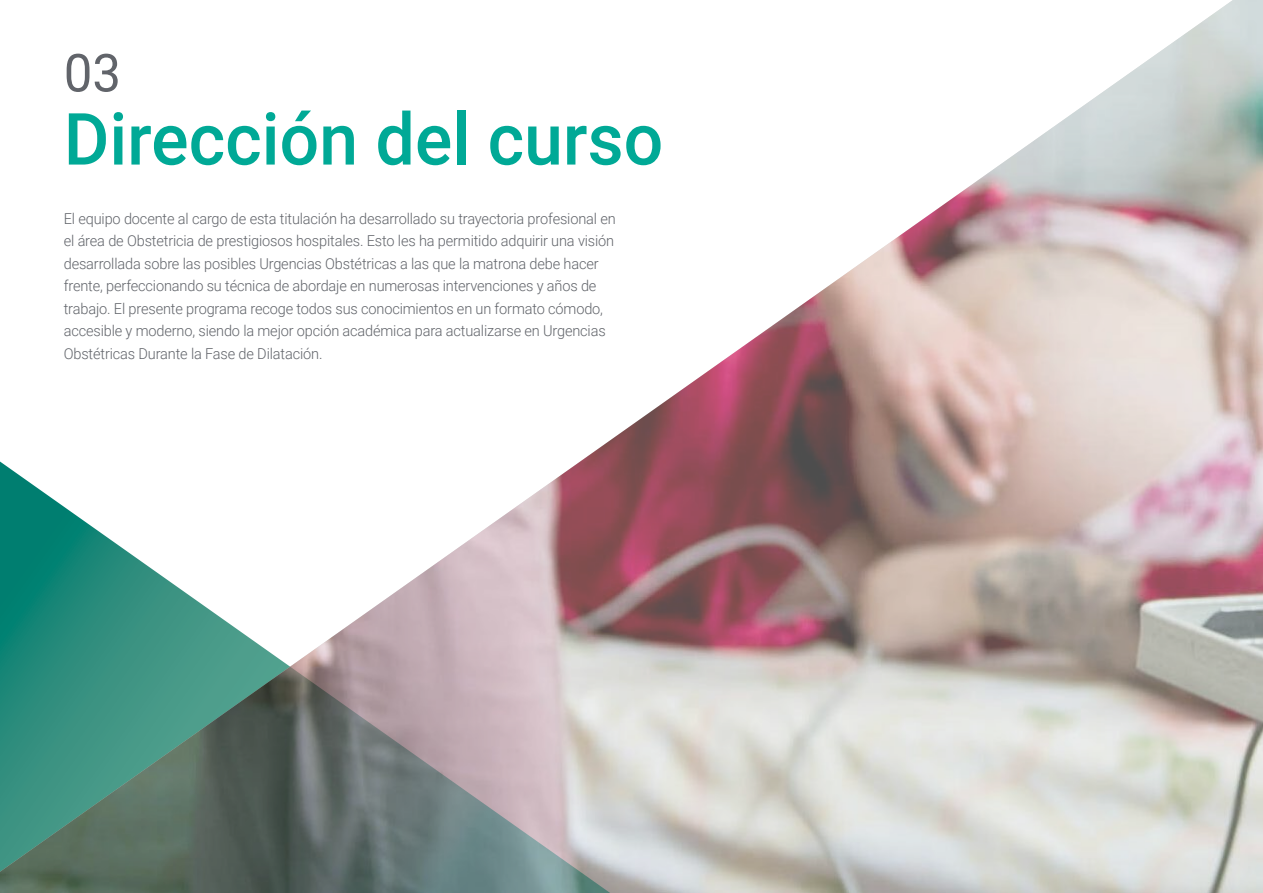
<style>
.page{position:relative;width:1263px;height:893px;background:#fff}
.page>*{position:absolute;margin:0;border:0;box-sizing:border-box;transform-origin:0 0}
.t1{font:500 72px "Roboto";color:#00a996}
.t2{font:52.5px "Roboto";color:#61646a}
.t3{font:300 15px/22.5px "Roboto";letter-spacing:-.01em;color:#61646a}
</style>
<div class="page">
<img style="left:0;top:0;width:1263px;height:893px">
<h2 class="t2" style="left:64px;top:36px;width:59px">03</h2>
<h1 class="t1" style="left:64px;top:89px;width:601px">Dirección del curso</h1>
<p class="t3" style="left:64px;top:207px;width:553px">El equipo docente al cargo de esta titulación ha desarrollado su trayectoria profesional en el área de Obstetricia de prestigiosos hospitales. Esto les ha permitido adquirir una visión desarrollada sobre las posibles Urgencias Obstétricas a las que la matrona debe hacer frente, perfeccionando su técnica de abordaje en numerosas intervenciones y años de trabajo. El presente programa recoge todos sus conocimientos en un formato cómodo, accesible y moderno, siendo la mejor opción académica para actualizarse en Urgencias Obstétricas Durante la Fase de Dilatación.</p>
</div>
